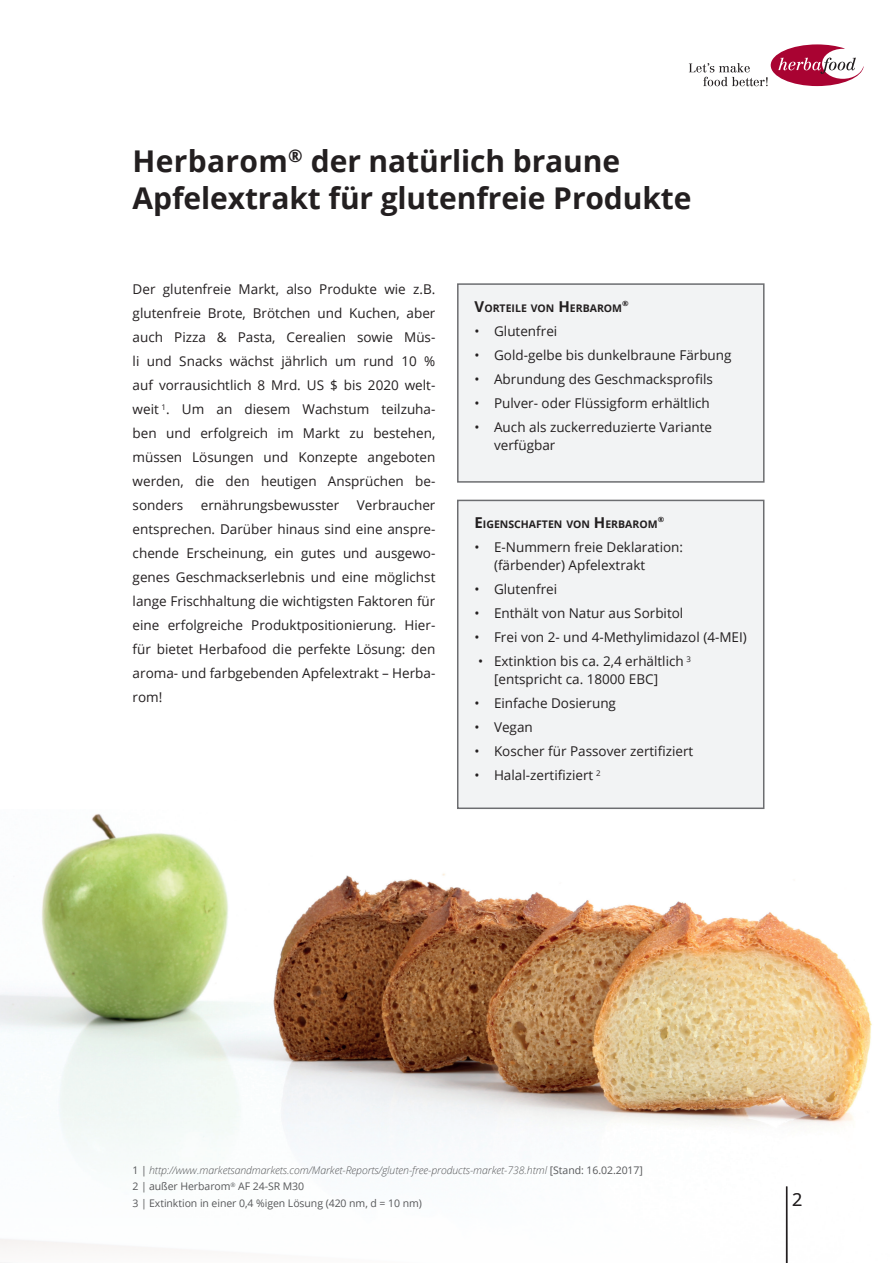
<style>
.page{position:relative;width:893px;height:1263px;background:#fff}
.page>*{position:absolute;margin:0;border:0;box-sizing:border-box;transform-origin:0 0}
.t1{font:700 30px/37.5px "Open Sans";letter-spacing:-.005em;color:#231f20}
.t2{font:18px "Open Sans";color:#231f20}
.t3{font:13.5px/24px "Open Sans";color:#231f20}
.t4{font:10.5px/16.5px "Open Sans";letter-spacing:-.005em;color:#57585a}
.t5{font:700 10.5px "Open Sans";color:#231f20}
.t6{font:700 7.2px "Open Sans";color:#231f20;scale:1.09 1}
.s1{font-size:15px}
.s2{font-weight:300;font-style:italic}
</style>
<div class="page">
<img style="left:0;top:813px;width:872px;height:450px">
<svg style="left:689px;top:44px;width:175px;height:42px"></svg>
<div style="left:457px;top:500px;width:307px;height:309px;background:#f2f3f4;border:2px solid #6c6d70"></div>
<div style="left:457px;top:283px;width:307px;height:200px;background:#f2f3f4;border:2px solid #6c6d70"></div>
<hr style="left:786px;top:1186px;width:1px;height:77px;background:#231f20">
<h1 class="t1" style="left:133px;top:141px;width:560px">Herbarom<sup>®</sup> der natürlich braune<br>Apfelextrakt für glutenfreie Produkte</h1>
<p class="t3" style="left:133px;top:277px;width:304px;text-align:justify">Der glutenfreie Markt, also Produkte wie z.B. glutenfreie Brote, Brötchen und Kuchen, aber auch Pizza &amp; Pasta, Cerealien sowie Müs&shy;li und Snacks wächst jährlich um rund 10 % auf vorrausichtlich 8 Mrd. US $ bis 2020 welt&shy;weit <sup>1</sup>. Um an diesem Wachstum teilzuha&shy;ben und erfolgreich im Markt zu bestehen, müssen Lösungen und Konzepte angeboten werden, die den heutigen Ansprüchen be&shy;sonders</p>
<p class="t3" style="left:133px;top:493px;width:304px;text-align:justify;text-indent:224px">Verbraucher entsprechen. Darüber hinaus sind eine anspre&shy;chende Erscheinung, ein gutes und ausgewo&shy;genes Geschmackserlebnis und eine möglichst lange Frischhaltung die wichtigsten Faktoren für eine erfolgreiche Produktpositionierung. Hier&shy;für bietet Herbafood die perfekte Lösung: den aroma- und farbgebenden Apfelextrakt – Herba&shy;rom!</p>
<p class="t3" style="left:201px;top:493px;width:140px">ernährungsbewusster</p>
<p class="t5" style="left:475px;top:301px;width:149px"><span class="s1">V</span>ORTEILE VON <span class="s1">H</span> ERBAROM</p>
<p class="t6" style="left:622px;top:299px;width:8px">®</p>
<p class="t3" style="left:475px;top:319px;width:84px">• Glutenfrei</p>
<p class="t3" style="left:475px;top:343px;width:259px">• Gold-gelbe bis dunkelbraune Färbung</p>
<p class="t3" style="left:475px;top:367px;width:240px">• Abrundung des Geschmacksprofils</p>
<p class="t3" style="left:475px;top:391px;width:237px">• Pulver- oder Flüssigform erhältlich</p>
<p class="t3" style="left:494px;top:418px;width:220px;line-height:18px;text-indent:-19px">• Auch als zuckerreduzierte Variante verfügbar</p>
<p class="t5" style="left:474px;top:517px;width:185px"><span class="s1">E</span>IGENSCHAFTEN VON <span class="s1">H</span> ERBAROM</p>
<p class="t6" style="left:658px;top:515px;width:8px">®</p>
<p class="t3" style="left:494px;top:538px;width:191px;line-height:18px;text-indent:-19px">• E-Nummern freie Deklaration: (färbender) Apfelextrakt</p>
<p class="t3" style="left:474px;top:577px;width:84px">• Glutenfrei</p>
<p class="t3" style="left:474px;top:601px;width:210px">• Enthält von Natur aus Sorbitol</p>
<p class="t3" style="left:474px;top:625px;width:274px">• Frei von 2- und 4-Methylimidazol (4-MEI)</p>
<p class="t3" style="left:494px;top:652px;width:198px;line-height:18px;text-indent:-16px">• Extinktion bis ca. 2,4 erhältlich <sup>3 </sup>[entspricht ca. 18000 EBC]</p>
<p class="t3" style="left:474px;top:691px;width:143px">• Einfache Dosierung</p>
<p class="t3" style="left:474px;top:715px;width:60px">• Vegan</p>
<p class="t3" style="left:474px;top:739px;width:220px">• Koscher für Passover zertifiziert</p>
<p class="t3" style="left:474px;top:763px;width:128px">• Halal-zertifiziert <sup>2</sup></p>
<p class="t4" style="left:133px;top:1161px;width:512px">1 | <span class="s2">http://www.marketsandmarkets.com/Market-Reports/gluten-free-products-market-738.html</span> [Stand: 16.02.2017]<br>2 | außer Herbarom<sup>®</sup> AF 24-SR M30<br>3 | Extinktion in einer 0,4 %igen Lösung (420 nm, d = 10 nm)</p>
<h2 class="t2" style="left:792px;top:1187px;width:12px">2</h2>
</div>
